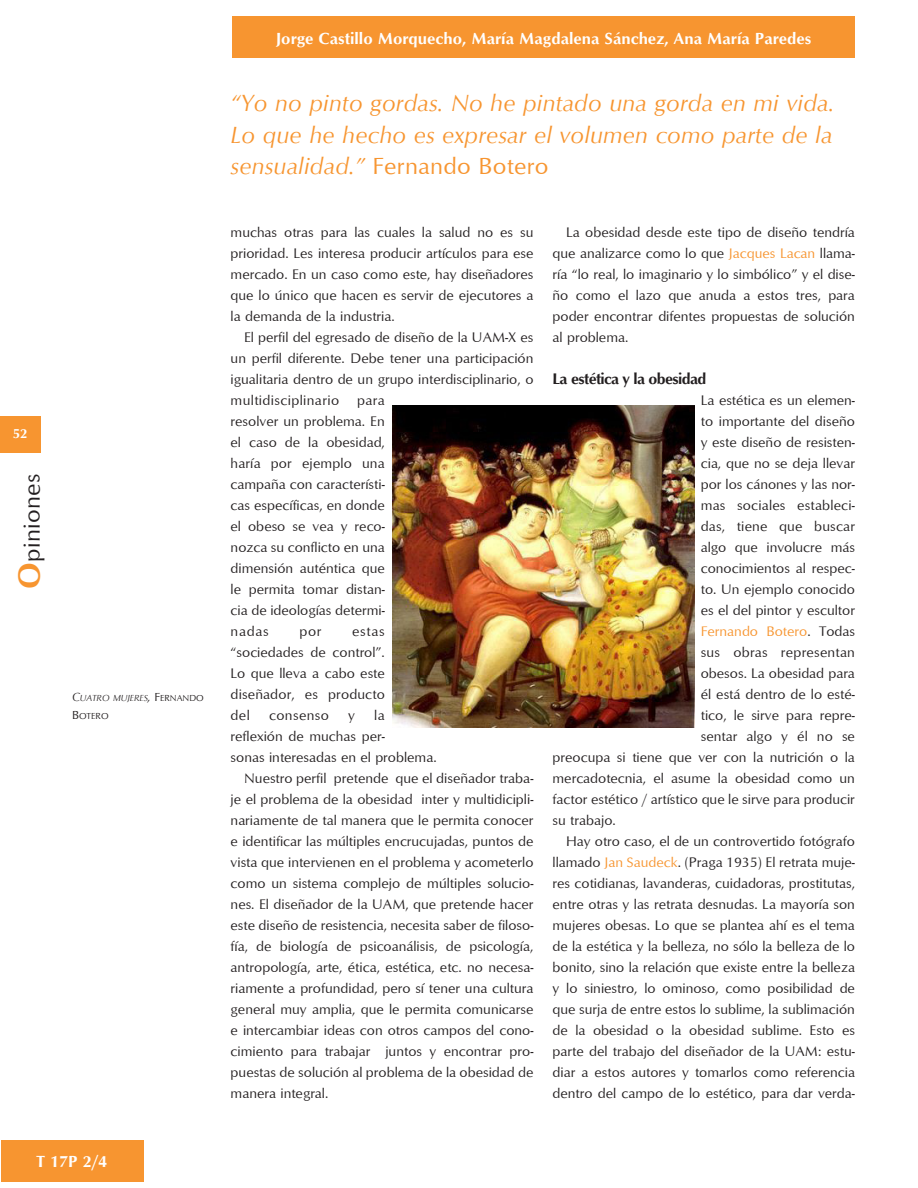
<style>
.page{position:relative;width:918px;height:1188px;background:#fff}
.page>*{position:absolute;margin:0;border:0;box-sizing:border-box;transform-origin:0 0}
.resalte{font:italic 24px/31.5px "Optimum";letter-spacing:.01em;color:#f79530;text-align:justify}
.t1{font:24px "Optimum";letter-spacing:.01em;color:#231f20}
.t2{font:700 16.5px "Optimum";color:#fff}
.subtitulo{font:700 15.75px "Optimum";letter-spacing:-.04em;color:#231f20}
.cuerpo_de_texto{font:14.25px/21px "Optimum";color:#231f20;text-align:justify}
.cuerpo_de_textosin_s{font:14.25px "Optimum";color:#231f20}
.cuerpo_de_textosin_s-2{font:14.25px "Optimum";color:#f79530}
.cuerpo_de_texto-2{font:14.25px "Optimum";letter-spacing:.03em;color:#231f20}
.folio{font:700 13.5px "Optimum";color:#fff}
.pies_de_foto{font:italic 9px/18px "Optimum";color:#231f20}
.s1{font-weight:700;font-size:31.5px;color:#f79530}
.s2{font-size:12px}
.s3{font-style:normal;font-size:12px}
.s4{font-style:normal}
.s5{color:#f79530}
.s6{color:#231f20}
</style>
<div class="page">
<div style="left:0;top:417px;width:41px;height:36px;background:#f79530"></div>
<div style="left:232px;top:16px;width:623px;height:42px;background:#f79530"></div>
<div style="left:1px;top:1140px;width:142px;height:42px;background:#f79530"></div>
<img style="left:392px;top:405px;width:303px;height:323px">
<p class="folio" style="left:13px;top:426px;width:16px">52</p>
<h1 class="t1" style="left:17px;top:589px;width:116px;rotate:-90deg"><span class="s1">O</span>piniones</h1>
<p class="pies_de_foto" style="left:72px;top:689px;width:133px"><span class="s2">C</span>UATRO MUJERES<span class="s2">,</span> <span class="s3">F</span><span class="s4">ERNANDO<br></span><span class="s3">B</span><span class="s4">OTERO</span></p>
<p class="t2" style="left:37px;top:1152px;width:72px">T 17P 2/4</p>
<p class="t2" style="left:276px;top:28px;width:537px">Jorge Castillo Morquecho, María Magdalena Sánchez, Ana María Paredes</p>
<p class="resalte" style="left:231px;top:87px;width:605px">“Yo no pinto gordas. No he pintado una gorda en mi vida.<br>Lo que he hecho es expresar el volumen como parte de la sensualidad.” <span class="s4">Fernando Botero</span></p>
<p class="cuerpo_de_texto" style="left:231px;top:221px;width:304px">muchas otras para las cuales la salud no es su prioridad. Les interesa producir artículos para ese mercado. En un caso como este, hay diseñadores que lo único que hacen es servir de ejecutores a la demanda de la industria.</p>
<p class="cuerpo_de_texto" style="left:231px;top:326px;width:304px;text-indent:14px">El perfil del egresado de diseño de la UAM-X es un perfil diferente. Debe tener una participación igualitaria dentro de un grupo interdisciplinario, o multidisciplinario</p>
<p class="cuerpo_de_texto" style="left:231px;top:389px;width:156px;text-indent:127px">para resolver un problema. En el caso de la obesidad, haría por ejemplo una campaña con característi&shy;cas específicas, en donde el obeso se vea y reco&shy;nozca su conflicto en una dimensión auténtica que le permita tomar distan&shy;cia de ideologías determi&shy;nadas</p>
<p class="cuerpo_de_texto" style="left:231px;top:620px;width:156px;text-indent:122px">estas “sociedades de control”.<br>Lo que lleva a cabo este diseñador, es producto del</p>
<p class="cuerpo_de_texto" style="left:299px;top:620px;width:24px">por</p>
<p class="cuerpo_de_texto" style="left:231px;top:704px;width:208px;text-align:left;text-indent:144px">la reflexión de muchas per-<br>sonas interesadas en el problema.</p>
<p class="cuerpo_de_texto" style="left:231px;top:767px;width:304px;text-indent:14px">Nuestro perfil pretende que el diseñador traba&shy;je el problema de la obesidad inter y multidicipli&shy;nariamente de tal manera que le permita conocer e identificar las múltiples encrucujadas, puntos de vista que intervienen en el problema y acometerlo como un sistema complejo de múltiples solucio&shy;nes. El diseñador de la UAM, que pretende hacer este diseño de resistencia, necesita saber de filoso&shy;fía, de biología de psicoanálisis, de psicología, antropología, arte, ética, estética, etc. no necesa&shy;riamente a profundidad, pero sí tener una cultura general muy amplia, que le permita comunicarse e intercambiar ideas con otros campos del cono&shy;cimiento para trabajar juntos y encontrar pro&shy;puestas de solución al problema de la obesidad de manera integral.</p>
<p class="cuerpo_de_texto-2" style="left:269px;top:706px;width:62px">consenso</p>
<p class="cuerpo_de_texto" style="left:348px;top:704px;width:8px">y</p>
<p class="cuerpo_de_texto" style="left:553px;top:221px;width:304px;text-indent:14px">La obesidad desde este tipo de diseño tendría que analizarce como lo que <span class="s5">Jacques Lacan</span> llama&shy;ría “lo real, lo imaginario y lo simbólico” y el dise&shy;ño como el lazo que anuda a estos tres, para poder encontrar difentes propuestas de solución al problema.</p>
<p class="subtitulo" style="left:553px;top:370px;width:155px">La estética y la obesidad</p>
<p class="cuerpo_de_textosin_s" style="left:701px;top:391px;width:156px">La estética es un elemen-</p>
<p class="cuerpo_de_textosin_s" style="left:701px;top:412px;width:156px">to importante del diseño</p>
<p class="cuerpo_de_textosin_s" style="left:701px;top:433px;width:156px">y este diseño de resisten-</p>
<p class="cuerpo_de_textosin_s" style="left:701px;top:454px;width:156px">cia, que no se deja llevar</p>
<p class="cuerpo_de_textosin_s" style="left:701px;top:475px;width:156px">por los cánones y las nor-</p>
<p class="cuerpo_de_textosin_s" style="left:701px;top:496px;width:156px">mas sociales estableci-</p>
<p class="cuerpo_de_textosin_s" style="left:701px;top:517px;width:156px">das, tiene que buscar</p>
<p class="cuerpo_de_textosin_s" style="left:701px;top:538px;width:156px">algo que involucre más</p>
<p class="cuerpo_de_textosin_s" style="left:701px;top:559px;width:156px">conocimientos al respec-</p>
<p class="cuerpo_de_textosin_s" style="left:701px;top:580px;width:156px">to. Un ejemplo conocido</p>
<p class="cuerpo_de_textosin_s" style="left:701px;top:601px;width:156px">es el del pintor y escultor</p>
<p class="cuerpo_de_textosin_s-2" style="left:701px;top:622px;width:156px">Fernando Botero<span class="s6">. Todas</span></p>
<p class="cuerpo_de_textosin_s" style="left:701px;top:643px;width:156px">sus obras representan</p>
<p class="cuerpo_de_textosin_s" style="left:701px;top:664px;width:156px">obesos. La obesidad para</p>
<p class="cuerpo_de_textosin_s" style="left:701px;top:685px;width:156px">él está dentro de lo esté-</p>
<p class="cuerpo_de_textosin_s" style="left:701px;top:706px;width:156px">tico, le sirve para repre-</p>
<p class="cuerpo_de_textosin_s" style="left:701px;top:727px;width:156px">sentar algo y él no se</p>
<p class="cuerpo_de_textosin_s" style="left:553px;top:748px;width:304px">preocupa si tiene que ver con la nutrición o la</p>
<p class="cuerpo_de_textosin_s" style="left:553px;top:769px;width:304px">mercadotecnia, el asume la obesidad como un</p>
<p class="cuerpo_de_textosin_s" style="left:553px;top:790px;width:304px">factor estético / artístico que le sirve para producir</p>
<p class="cuerpo_de_textosin_s" style="left:553px;top:811px;width:65px">su trabajo.</p>
<p class="cuerpo_de_texto" style="left:553px;top:830px;width:304px;text-indent:14px">Hay otro caso, el de un controvertido fotógrafo llamado <span class="s5">Jan Saudeck</span>. (Praga 1935) El retrata muje&shy;res cotidianas, lavanderas, cuidadoras, prostitutas, entre otras y las retrata desnudas. La mayoría son mujeres obesas. Lo que se plantea ahí es el tema de la estética y la belleza, no sólo la belleza de lo bonito, sino la relación que existe entre la belleza y lo siniestro, lo ominoso, como posibilidad de que surja de entre estos lo sublime, la sublimación de la obesidad o la obesidad sublime. Esto es parte del trabajo del diseñador de la UAM: estu&shy;diar a estos autores y tomarlos como referencia dentro del campo de lo estético, para dar verda-</p>
</div>
